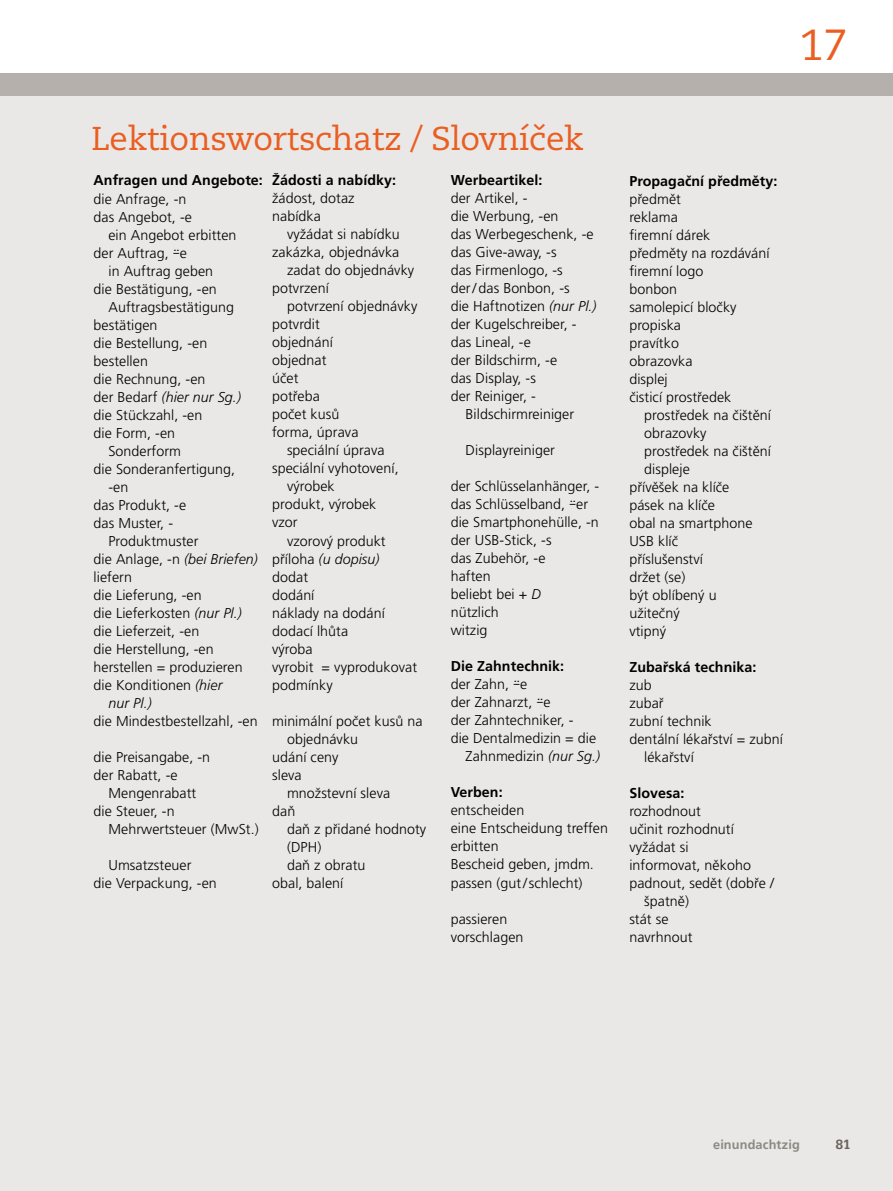
<style>
.page{position:relative;width:893px;height:1191px;background:#fff}
.page>*{position:absolute;margin:0;border:0;box-sizing:border-box;transform-origin:0 0}
.t1{font:43.5px "Caecilia CE";color:#eb5e21}
.t2{font:33px "Caecilia CE";letter-spacing:-.01em;color:#eb5e21}
.t3{font:300 14.25px/18px "Frutiger CE";letter-spacing:.005em;color:#000}
.t4{font:700 14.25px "Frutiger CE";letter-spacing:.005em;color:#000}
.t5{font:italic 300 14.25px "Frutiger CE";letter-spacing:.005em;color:#000}
.t6{font:700 14.25px "Serifa";color:#69635c}
.t7{font:700 12.75px "Frutiger CE";letter-spacing:.01em;color:#8e8882}
.s1{font-family:"Polo Divis Trema Leicht";font-weight:400}
.s2{font-style:normal}
.s3{font-style:italic}
</style>
<div class="page">
<div style="left:0;top:95px;width:893px;height:1096px;background:#e9e8e6"></div>
<div style="left:0;top:73px;width:893px;height:22px;background:#b5b0ac"></div>
<h1 class="t1" style="left:799px;top:16px;width:50px">17</h1>
<h2 class="t2" style="left:92px;top:116px;width:494px">Lektionswortschatz / Slovníček</h2>
<p class="t4" style="left:94px;top:172px;width:171px">Anfragen und Angebote:</p>
<p class="t3" style="left:94px;top:189px;width:94px">die Anfrage, -n</p>
<p class="t3" style="left:94px;top:207px;width:100px">das Angebot, -e</p>
<p class="t3" style="left:108px;top:225px;width:130px">ein Angebot erbitten</p>
<p class="t3" style="left:94px;top:243px;width:95px">der Auftrag, <span class="s1">-</span>e</p>
<p class="t3" style="left:108px;top:261px;width:106px">in Auftrag geben</p>
<p class="t3" style="left:94px;top:279px;width:125px">die Bestätigung, -en</p>
<p class="t3" style="left:108px;top:297px;width:127px">Auftragsbestätigung</p>
<p class="t3" style="left:94px;top:315px;width:65px">bestätigen</p>
<p class="t3" style="left:94px;top:333px;width:115px">die Bestellung, -en</p>
<p class="t3" style="left:94px;top:351px;width:56px">bestellen</p>
<p class="t3" style="left:94px;top:369px;width:114px">die Rechnung, -en</p>
<p class="t5" style="left:94px;top:388px;width:149px"><span class="s2">der Bedarf</span> (hier nur Sg.)</p>
<p class="t3" style="left:94px;top:405px;width:110px">die Stückzahl, -en</p>
<p class="t3" style="left:94px;top:423px;width:83px">die Form, -en</p>
<p class="t3" style="left:108px;top:441px;width:74px">Sonderform</p>
<p class="t3" style="left:94px;top:459px;width:143px">die Sonderanfertigung,</p>
<p class="t3" style="left:108px;top:477px;width:21px">-en</p>
<p class="t3" style="left:94px;top:495px;width:94px">das Produkt, -e</p>
<p class="t3" style="left:94px;top:513px;width:81px">das Muster, -</p>
<p class="t3" style="left:108px;top:531px;width:92px">Produktmuster</p>
<p class="t3" style="left:94px;top:549px;width:166px">die Anlage, -n <span class="s3">(bei Briefen)</span></p>
<p class="t3" style="left:94px;top:567px;width:40px">liefern</p>
<p class="t3" style="left:94px;top:585px;width:110px">die Lieferung, -en</p>
<p class="t3" style="left:94px;top:603px;width:150px">die Lieferkosten <span class="s3">(nur Pl.)</span></p>
<p class="t3" style="left:94px;top:621px;width:107px">die Lieferzeit, -en</p>
<p class="t3" style="left:94px;top:639px;width:122px">die Herstellung, -en</p>
<p class="t3" style="left:94px;top:657px;width:151px">herstellen = produzieren</p>
<p class="t3" style="left:94px;top:675px;width:130px">die Konditionen <span class="s3">(hier</span></p>
<p class="t5" style="left:108px;top:694px;width:45px">nur Pl.)</p>
<p class="t3" style="left:94px;top:711px;width:166px">die Mindestbestellzahl, -en</p>
<p class="t3" style="left:94px;top:747px;width:118px">die Preisangabe, -n der Rabatt, -e</p>
<p class="t3" style="left:94px;top:783px;width:104px;text-indent:15px">Mengenrabatt die Steuer, -n</p>
<p class="t3" style="left:108px;top:819px;width:152px">Mehrwertsteuer (MwSt.)</p>
<p class="t3" style="left:94px;top:855px;width:125px;text-indent:15px">Umsatzsteuer<br>die Verpackung, -en</p>
<p class="t4" style="left:272px;top:172px;width:125px">Žádosti a nabídky:</p>
<p class="t3" style="left:272px;top:189px;width:84px">žádost, dotaz nabídka</p>
<p class="t3" style="left:287px;top:225px;width:114px">vyžádat si nabídku</p>
<p class="t3" style="left:272px;top:243px;width:129px">zakázka, objednávka</p>
<p class="t3" style="left:287px;top:261px;width:129px">zadat do objednávky</p>
<p class="t3" style="left:272px;top:279px;width:58px">potvrzení</p>
<p class="t3" style="left:287px;top:297px;width:132px">potvrzení objednávky</p>
<p class="t3" style="left:272px;top:315px;width:49px">potvrdit</p>
<p class="t3" style="left:272px;top:333px;width:62px">objednání</p>
<p class="t3" style="left:272px;top:351px;width:56px">objednat</p>
<p class="t3" style="left:272px;top:369px;width:28px">účet</p>
<p class="t3" style="left:272px;top:387px;width:49px">potřeba</p>
<p class="t3" style="left:272px;top:405px;width:69px">počet kusů</p>
<p class="t3" style="left:272px;top:423px;width:88px">forma, úprava</p>
<p class="t3" style="left:287px;top:441px;width:99px">speciální úprava</p>
<p class="t3" style="left:272px;top:459px;width:128px">speciální vyhotovení,</p>
<p class="t3" style="left:287px;top:477px;width:49px">výrobek</p>
<p class="t3" style="left:272px;top:495px;width:106px">produkt, výrobek</p>
<p class="t3" style="left:272px;top:513px;width:27px">vzor</p>
<p class="t3" style="left:287px;top:531px;width:100px">vzorový produkt</p>
<p class="t5" style="left:272px;top:550px;width:109px"><span class="s2">příloha</span> (u dopisu)</p>
<p class="t3" style="left:272px;top:567px;width:37px">dodat</p>
<p class="t3" style="left:272px;top:585px;width:44px">dodání</p>
<p class="t3" style="left:272px;top:603px;width:114px">náklady na dodání</p>
<p class="t3" style="left:272px;top:621px;width:78px">dodací lhůta</p>
<p class="t3" style="left:272px;top:639px;width:42px">výroba</p>
<p class="t3" style="left:272px;top:657px;width:146px">vyrobit = vyprodukovat</p>
<p class="t3" style="left:272px;top:675px;width:62px">podmínky</p>
<p class="t3" style="left:272px;top:711px;width:152px">minimální počet kusů na</p>
<p class="t3" style="left:287px;top:729px;width:73px">objednávku</p>
<p class="t3" style="left:272px;top:747px;width:68px">udání ceny</p>
<p class="t3" style="left:272px;top:765px;width:31px">sleva</p>
<p class="t3" style="left:287px;top:783px;width:105px">množstevní sleva</p>
<p class="t3" style="left:272px;top:801px;width:25px">daň</p>
<p class="t3" style="left:287px;top:819px;width:141px">daň z přidané hodnoty</p>
<p class="t3" style="left:287px;top:837px;width:36px">(DPH)</p>
<p class="t3" style="left:287px;top:855px;width:80px">daň z obratu</p>
<p class="t3" style="left:272px;top:873px;width:73px">obal, balení</p>
<p class="t4" style="left:451px;top:172px;width:93px">Werbeartikel:</p>
<p class="t3" style="left:451px;top:189px;width:78px">der Artikel, -</p>
<p class="t3" style="left:451px;top:207px;width:109px">die Werbung, -en</p>
<p class="t3" style="left:451px;top:225px;width:144px">das Werbegeschenk, -e</p>
<p class="t3" style="left:451px;top:243px;width:107px">das Give-away, -s</p>
<p class="t3" style="left:451px;top:261px;width:114px">das Firmenlogo, -s</p>
<p class="t3" style="left:451px;top:279px;width:120px">der/das Bonbon, -s</p>
<p class="t3" style="left:451px;top:297px;width:147px">die Haftnotizen <span class="s3">(nur Pl.)</span></p>
<p class="t3" style="left:451px;top:315px;width:127px">der Kugelschreiber, -</p>
<p class="t3" style="left:451px;top:333px;width:82px">das Lineal, -e</p>
<p class="t3" style="left:451px;top:351px;width:108px">der Bildschirm, -e</p>
<p class="t3" style="left:451px;top:369px;width:87px">das Display, -s</p>
<p class="t3" style="left:451px;top:387px;width:87px">der Reiniger, -</p>
<p class="t3" style="left:466px;top:405px;width:110px">Bildschirmreiniger</p>
<p class="t3" style="left:466px;top:441px;width:91px">Displayreiniger</p>
<p class="t3" style="left:451px;top:477px;width:150px">der Schlüsselanhänger, - das Schlüsselband, <span class="s1">-</span>er die Smartphonehülle, -n der USB-Stick, -s<br>das Zubehör, -e<br>haften<br>beliebt bei + <span class="s3">D<br></span>nützlich<br>witzig</p>
<p class="t4" style="left:451px;top:658px;width:115px">Die Zahntechnik:</p>
<p class="t3" style="left:451px;top:675px;width:78px">der Zahn, <span class="s1">-</span>e</p>
<p class="t3" style="left:451px;top:693px;width:101px">der Zahnarzt, <span class="s1">-</span>e</p>
<p class="t3" style="left:451px;top:711px;width:124px">der Zahntechniker, -</p>
<p class="t3" style="left:451px;top:729px;width:147px">die Dentalmedizin = die</p>
<p class="t3" style="left:466px;top:747px;width:136px">Zahnmedizin <span class="s3">(nur Sg.)</span></p>
<p class="t4" style="left:451px;top:784px;width:53px">Verben:</p>
<p class="t3" style="left:451px;top:801px;width:159px">entscheiden<br>eine Entscheidung treffen erbitten<br>Bescheid geben, jmdm. passen (gut/schlecht)</p>
<p class="t3" style="left:451px;top:909px;width:74px">passieren vorschlagen</p>
<p class="t4" style="left:629px;top:172px;width:150px">Propagační předměty:</p>
<p class="t3" style="left:629px;top:190px;width:142px">předmět<br>reklama<br>firemní dárek předměty na rozdávání firemní logo<br>bonbon<br>samolepicí bločky propiska<br>pravítko<br>obrazovka<br>displej<br>čisticí prostředek</p>
<p class="t3" style="left:644px;top:406px;width:128px">prostředek na čištění</p>
<p class="t3" style="left:644px;top:424px;width:64px">obrazovky</p>
<p class="t3" style="left:644px;top:441px;width:128px">prostředek na čištění</p>
<p class="t3" style="left:644px;top:459px;width:47px">displeje</p>
<p class="t3" style="left:629px;top:477px;width:102px">přívěšek na klíče</p>
<p class="t3" style="left:629px;top:495px;width:87px">pásek na klíče</p>
<p class="t3" style="left:629px;top:513px;width:125px">obal na smartphone</p>
<p class="t3" style="left:629px;top:531px;width:50px">USB klíč</p>
<p class="t3" style="left:629px;top:549px;width:75px">příslušenství</p>
<p class="t3" style="left:629px;top:567px;width:58px">držet (se)</p>
<p class="t3" style="left:629px;top:585px;width:89px">být oblíbený u</p>
<p class="t3" style="left:629px;top:603px;width:52px">užitečný</p>
<p class="t3" style="left:629px;top:621px;width:38px">vtipný</p>
<p class="t4" style="left:629px;top:658px;width:129px">Zubařská technika:</p>
<p class="t3" style="left:629px;top:675px;width:24px">zub</p>
<p class="t3" style="left:629px;top:693px;width:36px">zubař</p>
<p class="t3" style="left:629px;top:711px;width:84px">zubní technik</p>
<p class="t3" style="left:629px;top:729px;width:155px">dentální lékařství = zubní</p>
<p class="t3" style="left:644px;top:747px;width:51px">lékařství</p>
<p class="t4" style="left:629px;top:784px;width:57px">Slovesa:</p>
<p class="t3" style="left:629px;top:801px;width:73px">rozhodnout</p>
<p class="t3" style="left:629px;top:819px;width:106px">učinit rozhodnutí</p>
<p class="t3" style="left:629px;top:837px;width:61px">vyžádat si</p>
<p class="t3" style="left:629px;top:855px;width:123px">informovat, někoho</p>
<p class="t3" style="left:629px;top:873px;width:146px">padnout, sedět (dobře /</p>
<p class="t3" style="left:644px;top:891px;width:46px">špatně)</p>
<p class="t3" style="left:629px;top:909px;width:41px">stát se</p>
<p class="t3" style="left:629px;top:927px;width:65px">navrhnout</p>
<p class="t7" style="left:713px;top:1137px;width:88px">einundachtzig</p>
<p class="t6" style="left:835px;top:1135px;width:17px">81</p>
</div>
